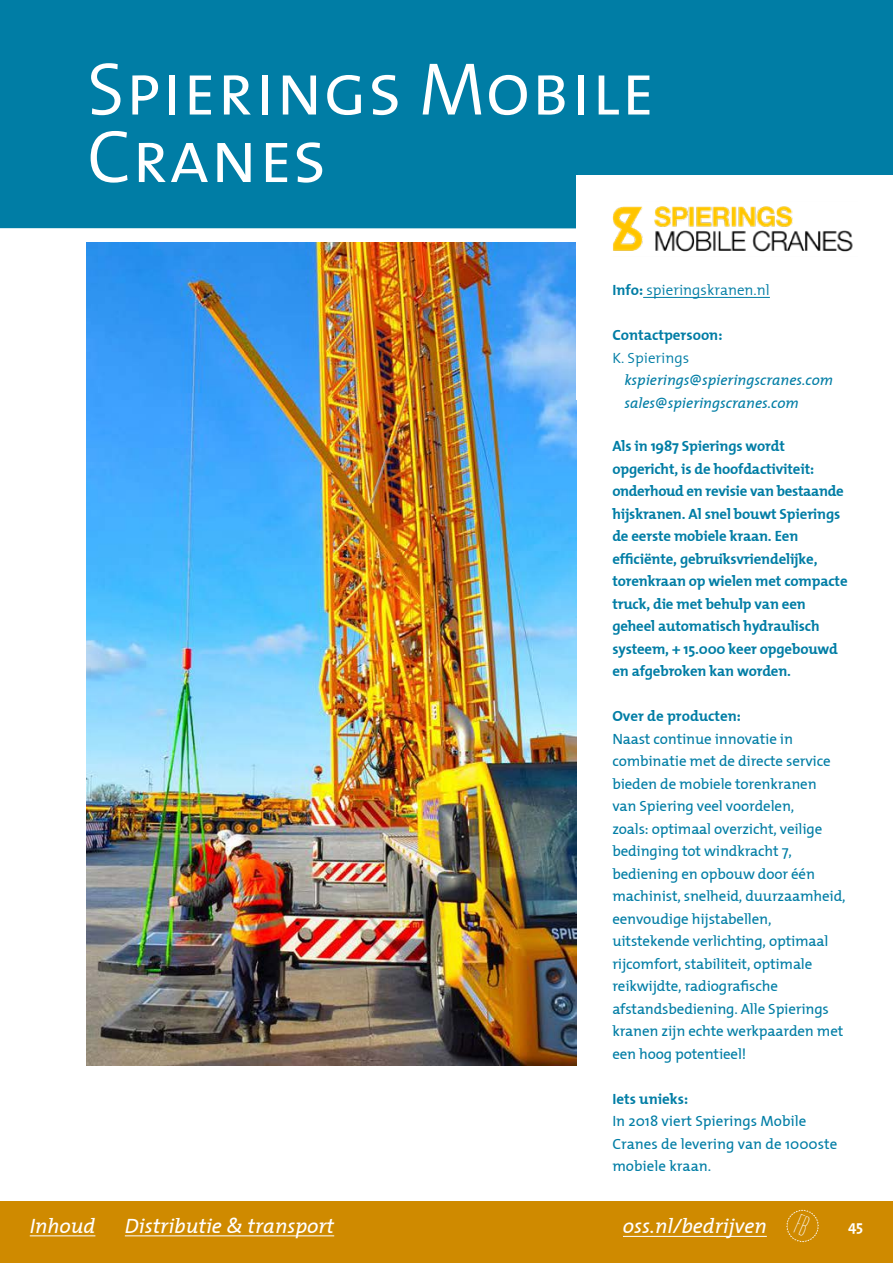
<style>
.page{position:relative;width:893px;height:1263px;background:#fff}
.page>*{position:absolute;margin:0;border:0;box-sizing:border-box;transform-origin:0 0}
.t1{font:75px/67.5px "The Mix Semi Light Caps";color:#fff}
.t2{font:italic 21px "The Mix";color:#fff}
.t3{font:15px/22.5px "The Mix";letter-spacing:-.01em;color:#007da5}
.t4{font:700 15px/22.5px "The Mix";letter-spacing:-.01em;color:#007da5}
.t5{font:italic 15px/22.5px "The Mix";color:#007da5}
.t6{font:300 15px "The Mix";color:#007da5}
.t7{font:700 15px "The Mix";color:#fff}
.s1{font-weight:700}
</style>
<div class="page">
<img style="left:87px;top:242px;width:489px;height:823px">
<div style="left:0;top:0;width:893px;height:228px;background:#007da5"></div>
<div style="left:576px;top:175px;width:317px;height:225px;background:#fff"></div>
<img style="left:612px;top:206px;width:241px;height:46px">
<hr style="left:643px;top:297px;width:127px;height:1px;background:#007da5">
<div style="left:0;top:1201px;width:893px;height:62px;background:#cf8a00"></div>
<hr style="left:623px;top:1236px;width:144px;height:1px;background:#fff">
<hr style="left:30px;top:1235px;width:65px;height:1px;background:#fff">
<hr style="left:125px;top:1235px;width:209px;height:1px;background:#fff">
<svg style="left:786px;top:1209px;width:33px;height:34px"></svg>
<h1 class="t1" style="left:87px;top:53px;width:569px">Spierings Mobile<br>Cranes</h1>
<p class="t6" style="left:612px;top:278px;width:159px"><span class="s1">Info:</span> spieringskranen.nl</p>
<p class="t4" style="left:612px;top:323px;width:112px">Contactpersoon:</p>
<p class="t6" style="left:612px;top:345px;width:78px">K. Spierings</p>
<p class="t5" style="left:624px;top:368px;width:210px">kspierings@spieringscranes.com sales@spieringscranes.com</p>
<p class="t4" style="left:612px;top:435px;width:237px">Als in 1987 Spierings wordt opgericht, is de hoofdactiviteit: onderhoud en revisie van bestaande hijskranen. Al snel bouwt Spierings de eerste mobiele kraan. Een efficiënte, gebruiksvriendelijke, torenkraan op wielen met compacte truck, die met behulp van een geheel automatisch hydraulisch systeem, + 15.000 keer opgebouwd en afgebroken kan worden.</p>
<p class="t4" style="left:612px;top:705px;width:130px">Over de producten:</p>
<p class="t3" style="left:612px;top:727px;width:235px">Naast continue innovatie in combinatie met de directe service bieden de mobiele torenkranen<br>van Spiering veel voordelen,<br>zoals: optimaal overzicht, veilige bedinging tot windkracht 7, bediening en opbouw door één machinist, snelheid, duurzaamheid, eenvoudige hijstabellen, uitstekende verlichting, optimaal rijcomfort, stabiliteit, optimale reikwijdte, radiografische afstandsbediening. Alle Spierings kranen zijn echte werkpaarden met een hoog potentieel!</p>
<p class="t4" style="left:612px;top:1087px;width:77px">Iets unieks:</p>
<p class="t3" style="left:612px;top:1110px;width:226px">In 2018 viert Spierings Mobile<br>Cranes de levering van de 1000ste mobiele kraan.</p>
<h2 class="t2" style="left:30px;top:1208px;width:67px">Inhoud</h2>
<h2 class="t2" style="left:125px;top:1208px;width:211px">Distributie &amp; transport</h2>
<h2 class="t2" style="left:623px;top:1209px;width:145px">oss.nl/bedrijven</h2>
<p class="t7" style="left:848px;top:1213px;width:17px">45</p>
</div>
